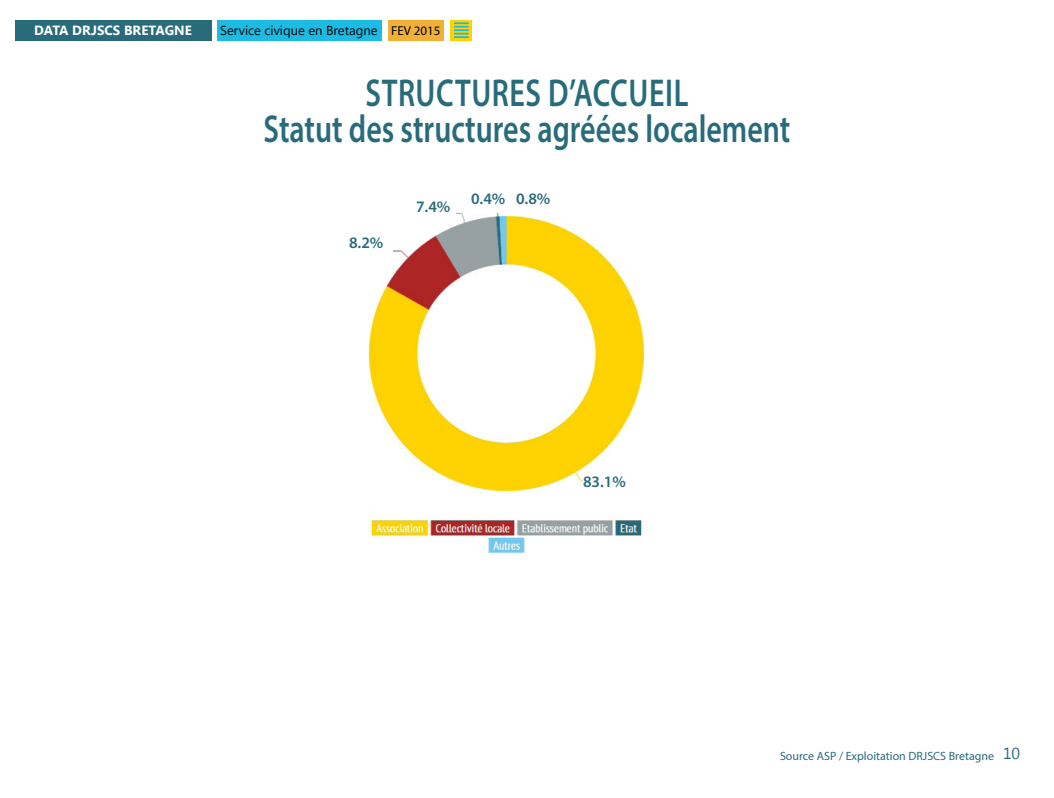
<style>
.page{position:relative;width:1054px;height:798px;background:#fff}
.page>*{position:absolute;margin:0;border:0;box-sizing:border-box;transform-origin:0 0}
.t1{font:600 39px "Myriad Pro";color:#286b7b;scale:.77 1}
.t2{font:600 39px "Myriad Pro";letter-spacing:.02em;color:#286b7b;scale:.77 1}
.t3{font:600 16px "Myriad Pro";color:#286b7b}
.t4{font:700 13.3px "Segoe UI";color:#fff}
.t5{font:13px "Segoe UI";color:#000}
.t6{font:13px "Myriad Pro";color:#000}
.t7{font:12px "Myriad Pro";color:#286b7b}
.s1{font-family:"Segoe UI";font-size:16px}
</style>
<div class="page">
<div style="left:15px;top:20px;width:196px;height:20px;background:#286b7b"></div>
<div style="left:217px;top:20px;width:165px;height:20px;background:#1cbbe3"></div>
<div style="left:388px;top:20px;width:56px;height:20px;background:#f2b036"></div>
<div style="left:450px;top:20px;width:22px;height:20px;background:#ffd200"></div>
<svg style="left:454px;top:22px;width:15px;height:16px"></svg>
<img style="left:368px;top:213px;width:276px;height:340px">
<div style="left:583px;top:475px;width:49px;height:31px;background:#fff"></div>
<div style="left:416px;top:200px;width:39px;height:20px;background:#fff"></div>
<div style="left:349px;top:236px;width:43px;height:27px;background:#fff"></div>
<p class="t4" style="left:34px;top:21px;width:159px">DATA DRJSCS BRETAGNE</p>
<p class="t5" style="left:220px;top:21px;width:159px">Service civique en Bretagne</p>
<p class="t6" style="left:391px;top:23px;width:51px">FEV 2015</p>
<p class="t2" style="left:366px;top:68px;width:421px">STRUCTURES D’ACCUEIL</p>
<p class="t1" style="left:264px;top:104px;width:686px">Statut des structures agréées localement</p>
<p class="t3" style="left:349px;top:232px;width:36px">8.2%</p>
<p class="t3" style="left:416px;top:196px;width:36px">7.4%</p>
<p class="t3" style="left:471px;top:188px;width:36px">0.4%</p>
<p class="t3" style="left:516px;top:188px;width:36px">0.8%</p>
<p class="t3" style="left:583px;top:471px;width:44px">83.1%</p>
<p class="t7" style="left:780px;top:748px;width:242px">Source ASP / Exploitation DRJSCS Bretagne <span class="s1">10</span></p>
</div>
